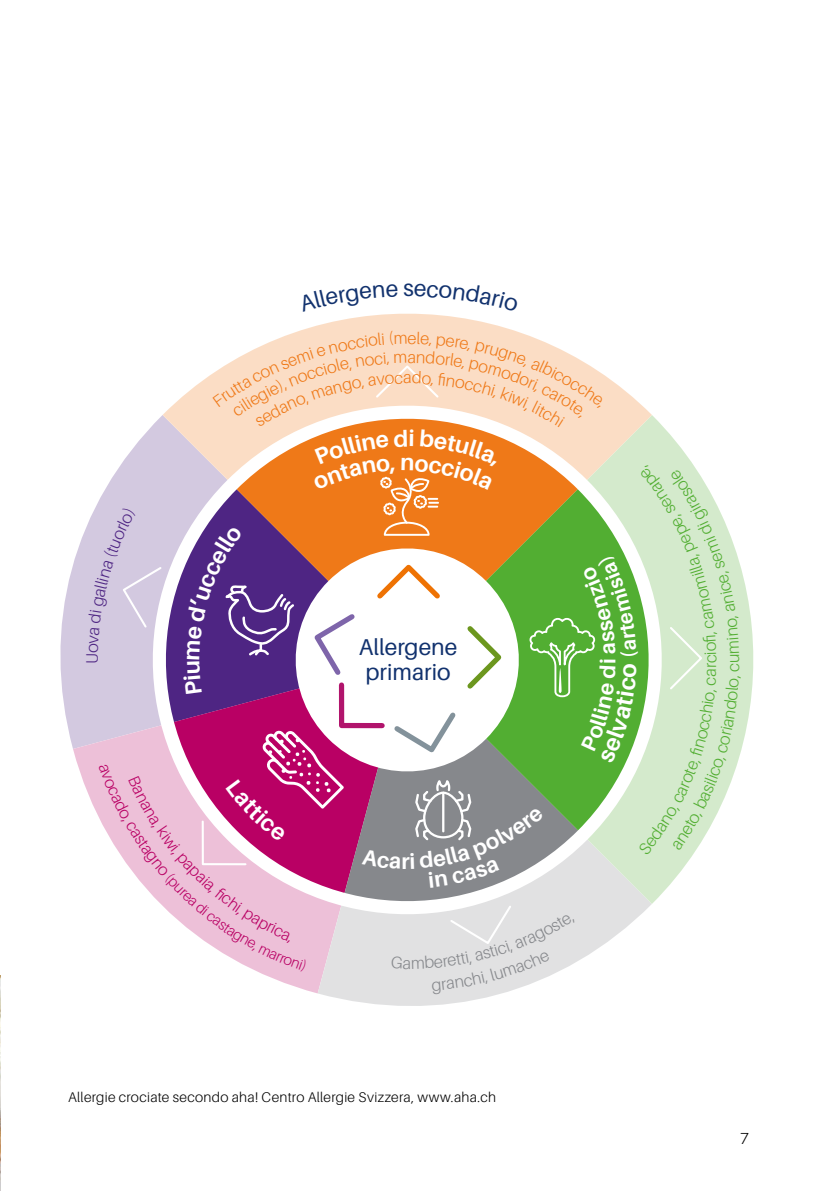
<style>
.page{position:relative;width:840px;height:1191px;background:#fff}
.page>*{position:absolute;margin:0;border:0;box-sizing:border-box;transform-origin:0 0}
.t1{font:22.8px/25px "Aileron";color:#12326e}
.t2{font:700 21.8px "Aileron";color:#fff}
.t3{font:700 21.4px "Aileron";color:#fff}
.t4{font:300 16.6px "Aileron";color:#ef7918}
.t5{font:300 16.6px "Aileron";color:#4e2583}
.t6{font:300 16.6px "Aileron";color:#86888c}
.t7{font:300 16.6px "Aileron";color:#52ae32}
.t8{font:300 16px "Aileron";color:#000}
.t9{font:300 14px "Aileron";letter-spacing:.02em;color:#000}
</style>
<div class="page">
<img style="left:0;top:975px;width:1px;height:216px">
<svg style="left:60px;top:524px;width:28px;height:224px;fill:#d3c9e0"></svg>
<svg style="left:73px;top:659px;width:15px;height:134px;background:#decfe3"></svg>
<svg style="left:321px;top:994px;width:177px;height:12px;fill:#e1e1e2"></svg>
<svg style="left:740px;top:565px;width:12px;height:189px;fill:#d4eacc"></svg>
<svg style="left:299px;top:314px;width:216px;height:17px;fill:#fbddc5"></svg>
<svg style="left:88px;top:331px;width:652px;height:663px"></svg>
<p class="t5" style="left:83px;top:664px;width:12px;rotate:-90deg">U</p>
<p class="t4" style="left:407px;top:348px;width:10px">a</p>
<p class="t4" style="left:403px;top:368px;width:10px">a</p>
<h1 class="t1" style="left:358px;top:635px;width:100px">Allergene primario</h1>
<h2 class="t2" style="left:401px;top:849px;width:10px">r</h2>
<p class="t6" style="left:402px;top:953px;width:10px">a</p>
<p class="t9" style="left:68px;top:1089px;width:429px">Allergie crociate secondo aha! Centro Allergie Svizzera, www.aha.ch</p>
<h3 class="t3" style="left:595px;top:664px;width:7px;rotate:-90deg">i</h3>
<p class="t7" style="left:701px;top:663px;width:10px;rotate:-90deg">c</p>
<p class="t8" style="left:739px;top:1129px;width:10px">7</p>
</div>
